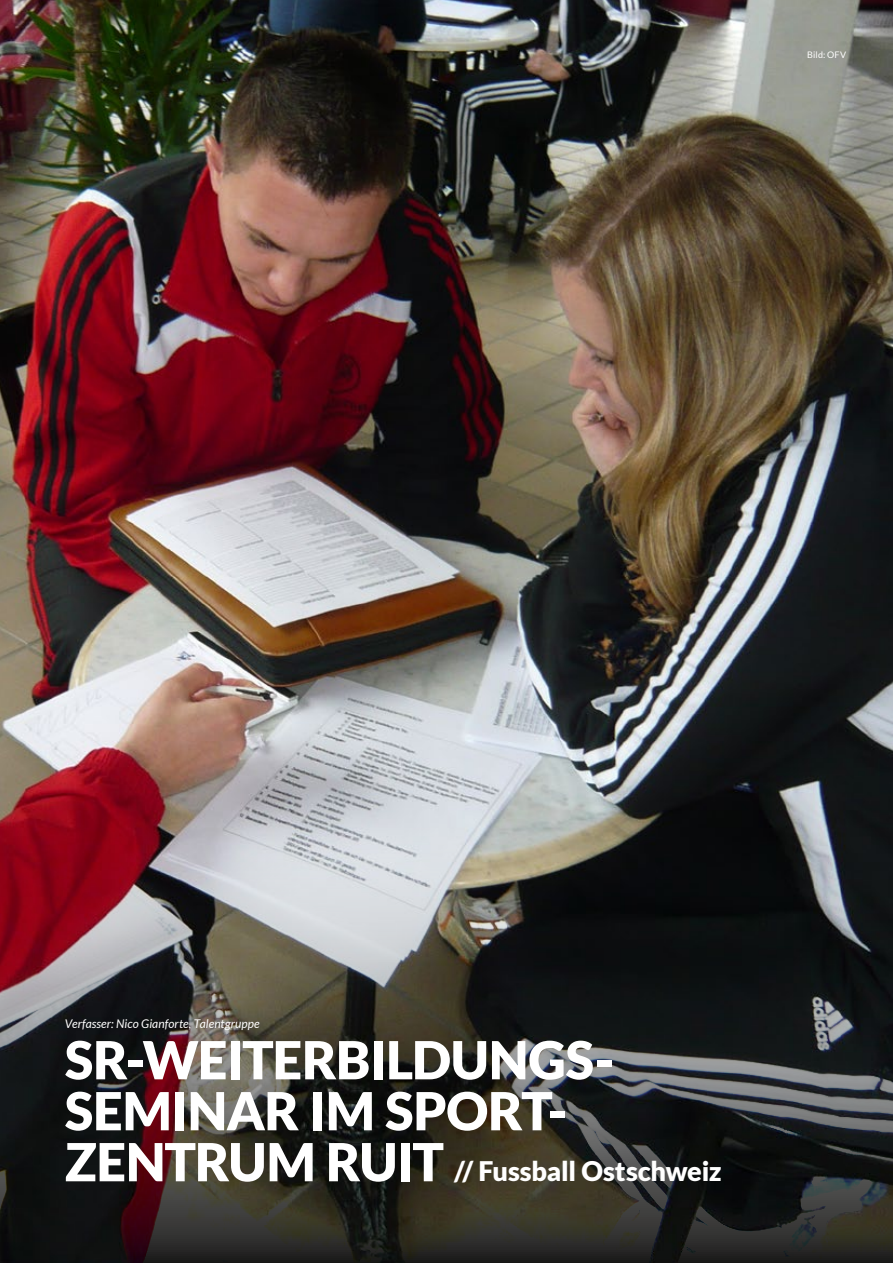
<style>
.page{position:relative;width:893px;height:1263px;background:#fff}
.page>*{position:absolute;margin:0;border:0;box-sizing:border-box;transform-origin:0 0}
.t1{font:900 52.5px "Lato";letter-spacing:-.01em;color:#fff}
.t2{font:900 27px "Lato";letter-spacing:-.015em;color:#fff}
.t3{font:italic 12px "Lato";letter-spacing:.005em;color:#fff}
.t4{font:9px "Lato";letter-spacing:.02em;color:#fff}
.s1{font-size:52.5px}
</style>
<div class="page">
<img style="left:0;top:0;width:893px;height:752px">
<svg style="left:0;top:752px;width:893px;height:511px;background:#4c4342"></svg>
<p class="t4" style="left:807px;top:50px;width:40px">Bild: OFV</p>
<p class="t3" style="left:65px;top:1017px;width:196px">Verfasser: Nico Gianforte, Talentgruppe</p>
<p class="t1" style="left:65px;top:1029px;width:111px">SR-WEITER</p>
<p class="t1" style="left:336px;top:1029px;width:279px">BILDUNGS-</p>
<p class="t1" style="left:65px;top:1080px;width:139px">SEMINAR</p>
<p class="t1" style="left:309px;top:1080px;width:173px">IM SPORT</p>
<p class="t1" style="left:548px;top:1080px;width:21px">-</p>
<p class="t1" style="left:65px;top:1131px;width:66px">ZENTR</p>
<p class="t2" style="left:228px;top:1155px;width:495px"><span class="s1">UM RUIT</span> // FUSSBALL OSTSCHWEIZ</p>
</div>
